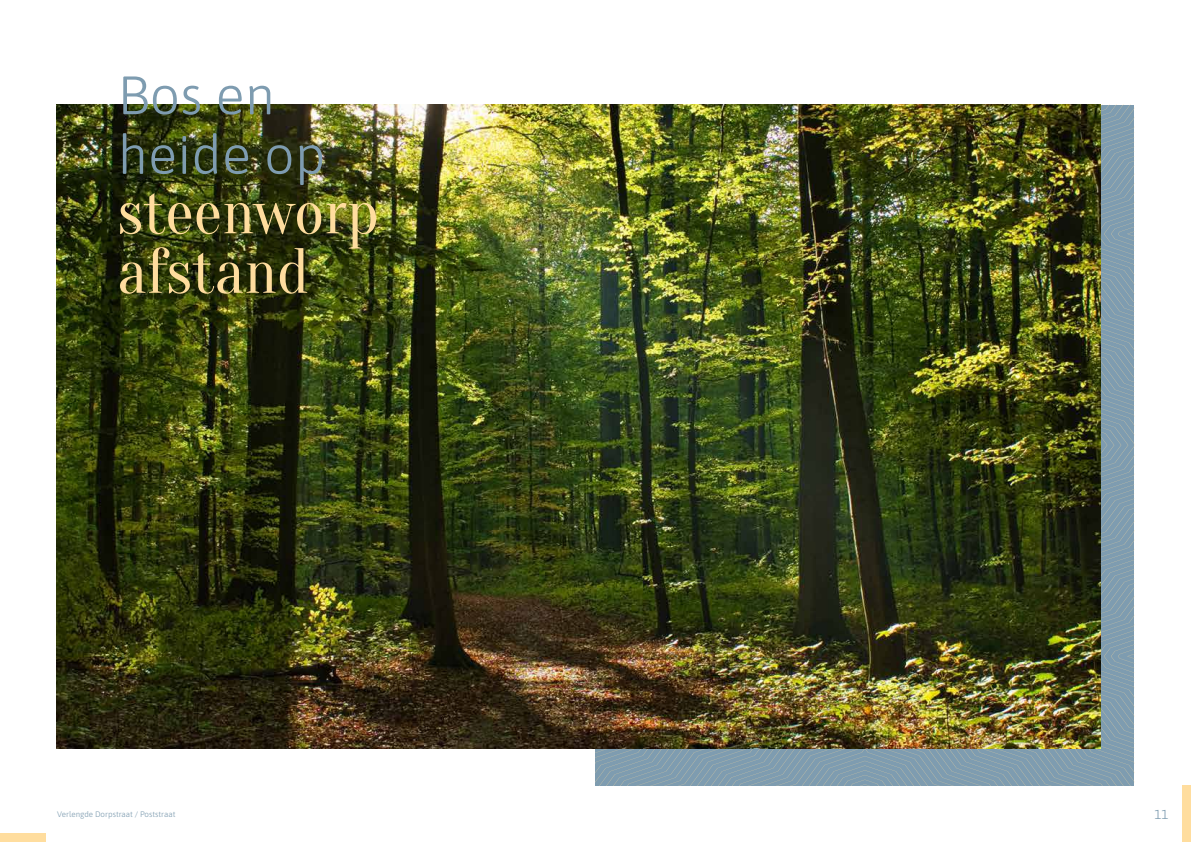
<style>
.page{position:relative;width:1191px;height:842px;background:#fff}
.page>*{position:absolute;margin:0;border:0;box-sizing:border-box;transform-origin:0 0}
.t1{font:63.8px/59.5px "Oranienbaum";color:#ffdd9e}
.t2{font:300 54px/59.5px "Asap";color:#7e9cb0}
.t3{font:300 13px "Asap";color:#7e9cb0}
.t4{font:300 8px "Asap";color:#7e9cb0}
</style>
<div class="page">
<div style="left:1182px;top:785px;width:9px;height:57px;background:#ffdd9e"></div>
<div style="left:0;top:833px;width:45px;height:9px;background:#ffdd9e"></div>
<svg style="left:1100px;top:234px;width:34px;height:211px;background:#819baa"></svg>
<svg style="left:1100px;top:105px;width:34px;height:129px;background:#809baa"></svg>
<svg style="left:595px;top:656px;width:539px;height:129px;background:#819cab"></svg>
<svg style="left:1100px;top:445px;width:34px;height:211px;background:#809baa"></svg>
<img style="left:57px;top:105px;width:1043px;height:643px">
<h2 class="t2" style="left:117px;top:62px;width:210px">Bos en heide op</h2>
<h1 class="t1" style="left:117px;top:183px;width:263px">steenworp afstand</h1>
<p class="t4" style="left:57px;top:808px;width:120px">Verlengde Dorpstraat / Poststraat</p>
<h3 class="t3" style="left:1154px;top:806px;width:15px">11</h3>
</div>
